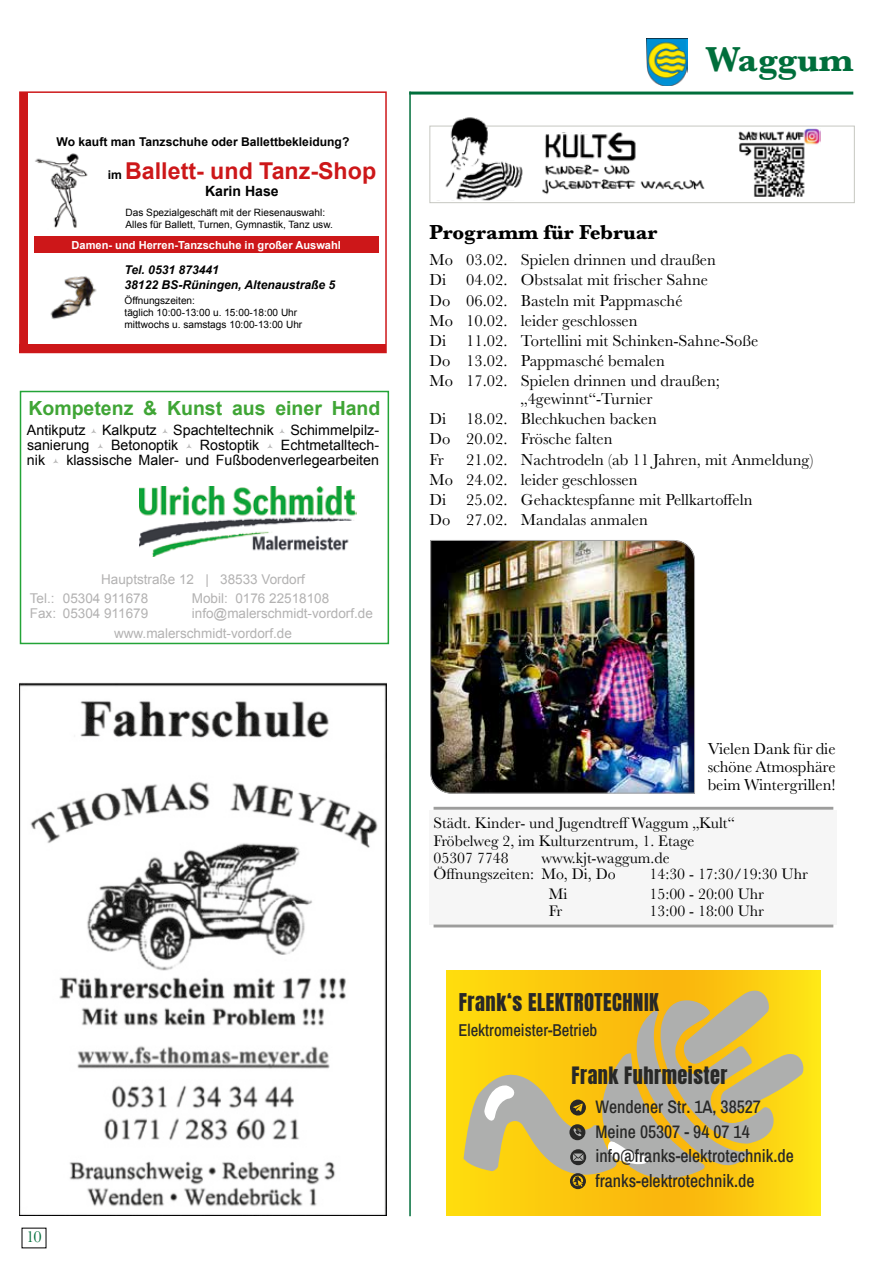
<style>
.page{position:relative;width:893px;height:1263px;background:#fff}
.page>*{position:absolute;margin:0;border:0;box-sizing:border-box;transform-origin:0 0}
.t1{font:700 36px "Baskerville";color:#006e3b}
.t2{font:700 23.25px "Arial";color:#cd1719}
.t3{font:700 21px "Baskerville";color:#000}
.t4{font:20.85px "Anton";letter-spacing:.025em;color:#282827}
.t5{font:20.4px "Anton";letter-spacing:.025em;color:#282827}
.t6{font:700 19.5px "Arial";color:#3fa535}
.t7{font:500 17.7px/24.8px "Archivo Narrow";color:#282827}
.t8{font:500 16.8px "Archivo Narrow";color:#282827}
.t9{font:16.5px/20.1px "Baskerville";color:#000}
.t10{font:16.5px "Baskerville";color:#006e3b}
.t11{font:15.9px/17.2px "Baskerville";color:#000}
.t12{font:14.25px/15px "Arial";color:#000}
.t13{font:700 14.1px "Arial";color:#000}
.t14{font:13.5px/19.2px "Arial";color:#b3b2b2}
.t15{font:italic 700 12.15px/14.5px "Arial";color:#000}
.t16{font:700 12.15px "Arial";color:#000}
.t17{font:700 11.1px "Arial";color:#fff}
.t18{font:10.05px/12.1px "Arial";color:#000}
.s1{font-size:12.15px;color:#000}
</style>
<div class="page">
<hr style="left:409px;top:92px;width:2px;height:1124px;background:#006e3b">
<hr style="left:409px;top:92px;width:444px;height:3px;background:#006e3b">
<img style="left:646px;top:38px;width:42px;height:47px">
<svg style="left:446px;top:971px;width:375px;height:245px;background:#fcd30f"></svg>
<svg style="left:463px;top:981px;width:344px;height:218px;background:#debf49"></svg>
<div style="left:429px;top:126px;width:426px;height:77px;background:#fff;border:1px solid #c6c7c1"></div>
<img style="left:431px;top:117px;width:93px;height:83px">
<img style="left:542px;top:133px;width:163px;height:62px">
<div style="left:582px;top:129px;width:9px;height:5px;background:#fff"></div>
<img style="left:738px;top:129px;width:83px;height:68px">
<img style="left:430px;top:540px;width:265px;height:254px">
<img style="left:140px;top:487px;width:216px;height:70px">
<div style="left:20px;top:391px;width:369px;height:253px;border:2px solid #23a437"></div>
<img style="left:50px;top:276px;width:47px;height:44px">
<img style="left:35px;top:153px;width:53px;height:75px">
<div style="left:20px;top:344px;width:366px;height:8px;background:#cd1719"></div>
<div style="left:20px;top:92px;width:8px;height:260px;background:#cd1719"></div>
<div style="left:34px;top:237px;width:344px;height:16px;background:#cd1719"></div>
<div style="left:19px;top:91px;width:368px;height:262px;border:1px solid #cd1719"></div>
<img style="left:19px;top:682px;width:368px;height:534px">
<div style="left:429px;top:810px;width:408px;height:114px;background:#f6f6f6"></div>
<hr style="left:434px;top:807px;width:399px;height:3px;background:#9d9d9c">
<hr style="left:434px;top:924px;width:399px;height:3px;background:#9d9d9c">
<p class="t16" style="left:56px;top:134px;width:294px">Wo kauft man Tanzschuhe oder Ballettbekleidung?</p>
<h2 class="t2" style="left:108px;top:156px;width:270px"><span class="s1">im</span> Ballett- und Tanz-Shop</h2>
<p class="t13" style="left:205px;top:182px;width:75px">Karin Hase</p>
<p class="t18" style="left:126px;top:207px;width:209px">Das Spezialgeschäft mit der Riesenauswahl:<br>Alles für Ballett, Turnen, Gymnastik, Tanz usw.</p>
<p class="t15" style="left:125px;top:263px;width:212px">Tel. 0531 873441<br>38122 BS-Rüningen, Altenaustraße 5</p>
<p class="t18" style="left:125px;top:294px;width:179px">Öffnungszeiten:<br>täglich 10:00-13:00 u. 15:00-18:00 Uhr mittwochs u. samstags 10:00-13:00 Uhr</p>
<p class="t17" style="left:72px;top:237px;width:271px">Damen- und Herren-Tanzschuhe in großer Auswahl</p>
<p class="t6" style="left:28px;top:396px;width:354px">Kompetenz &amp; Kunst aus einer Hand</p>
<p class="t12" style="left:27px;top:423px;width:354px">Antikputz Kalkputz Spachteltechnik Schimmelpilz&shy;sanierung</p>
<p class="t12" style="left:111px;top:438px;width:69px">Betonoptik</p>
<p class="t12" style="left:200px;top:438px;width:61px">Rostoptik</p>
<p class="t12" style="left:281px;top:438px;width:100px">Echtmetalltech-</p>
<p class="t12" style="left:27px;top:453px;width:20px">nik</p>
<p class="t12" style="left:66px;top:453px;width:314px">klassische Maler- und Fußbodenverlegearbeiten</p>
<p class="t14" style="left:30px;top:570px;width:277px;text-indent:71px">Hauptstraße 12 | 38533 Vordorf<br>Tel.: 05304 911678</p>
<p class="t14" style="left:192px;top:589px;width:139px">Mobil: 0176 22518108</p>
<p class="t14" style="left:114px;top:604px;width:260px;text-indent:78px">info@malerschmidt-vordorf.de www.malerschmidt-vordorf.de</p>
<p class="t14" style="left:30px;top:604px;width:120px">Fax: 05304 911679</p>
<p class="t10" style="left:26px;top:1226px;width:17px">10</p>
<h1 class="t1" style="left:706px;top:34px;width:149px">Waggum</h1>
<p class="t3" style="left:429px;top:217px;width:230px">Programm für Februar</p>
<p class="t9" style="left:429px;top:250px;width:330px">Mo 03.02. Spielen drinnen und draußen<br>Di 04.02. Obstsalat mit frischer Sahne<br>Do 06.02. Basteln mit Pappmasché<br>Mo 10.02. leider geschlossen<br>Di 11.02. Tortellini mit Schinken-Sahne-Soße Do 13.02. Pappmasché bemalen<br>Mo 17.02. Spielen drinnen und draußen;</p>
<p class="t9" style="left:429px;top:389px;width:229px;text-indent:91px">„4gewinnt“-Turnier<br>Di 18.02. Blechkuchen backen<br>Do 20.02. Frösche falten<br>Fr</p>
<p class="t9" style="left:429px;top:449px;width:385px;text-indent:37px">21.02. Nachtrodeln (ab 11 Jahren, mit Anmeldung)<br>Mo 24.02. leider geschlossen<br>Di 25.02. Gehacktespfanne mit Pellkartoffeln<br>Do 27.02. Mandalas anmalen</p>
<p class="t9" style="left:708px;top:740px;width:129px;line-height:18px;text-align:justify">Vielen Dank für die schöne Atmosphäre beim Wintergrillen!</p>
<p class="t11" style="left:434px;top:815px;width:303px">Städt. Kinder- und Jugendtreff Waggum „Kult“<br>Fröbelweg 2, im Kulturzentrum, 1. Etage<br>05307 7748</p>
<p class="t11" style="left:434px;top:850px;width:238px;line-height:15.9px;text-indent:108px">www.kjt-waggum.de<br>Öffnungszeiten: Mo, Di, Do</p>
<p class="t11" style="left:650px;top:865px;width:160px">14:30 - 17:30/19:30 Uhr</p>
<p class="t11" style="left:549px;top:885px;width:20px">Mi</p>
<p class="t11" style="left:650px;top:885px;width:116px">15:00 - 20:00 Uhr</p>
<p class="t11" style="left:549px;top:902px;width:15px">Fr</p>
<p class="t11" style="left:650px;top:902px;width:116px">13:00 - 18:00 Uhr</p>
<p class="t4" style="left:459px;top:991px;width:202px">Frank‘s ELEKTROTECHNIK</p>
<p class="t8" style="left:458px;top:1018px;width:140px">Elektromeister-Betrieb</p>
<p class="t5" style="left:572px;top:1065px;width:157px">Frank Fuhrmeister</p>
<p class="t7" style="left:595px;top:1094px;width:200px">Wendener Str. 1A, 38527<br>Meine 05307 - 94 07 14 info@franks-elektrotechnik.de franks-elektrotechnik.de</p>
</div>
